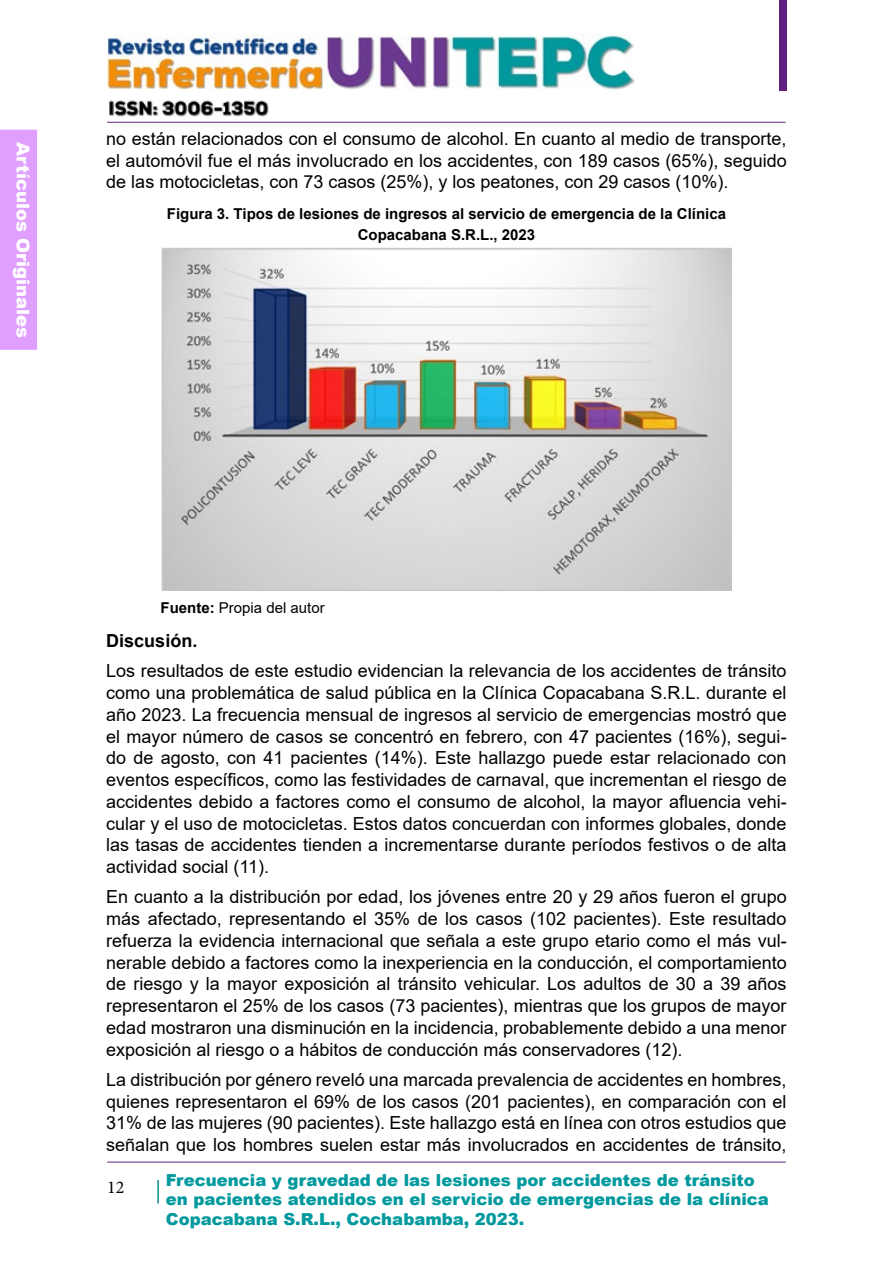
<style>
.page{position:relative;width:893px;height:1263px;background:#fff}
.page>*{position:absolute;margin:0;border:0;box-sizing:border-box;transform-origin:0 0}
.t1{font:18px/21.8px "Arial";color:#000;text-align:justify}
.t2{font:900 18px "Arial";color:#fff}
.t3{font:700 18px "Arial";color:#000}
.t4{font:18px "Minion Pro";color:#000}
.t5{font:900 16.5px/19.8px "Arial";color:#00999d}
.t6{font:700 15px/21.8px "Arial";color:#000;text-align:center}
.t7{font:15px "Arial";color:#000}
.s1{font-weight:700}
</style>
<div class="page">
<div style="left:780px;top:0;width:7px;height:90px;background:#622181"></div>
<hr style="left:107px;top:122px;width:679px;height:1px;background:#60247f">
<hr style="left:107px;top:1162px;width:679px;height:1px;background:#60247f">
<hr style="left:157px;top:1180px;width:2px;height:23px;background:#0b8f89">
<div style="left:0;top:130px;width:37px;height:220px;background:#e09fff"></div>
<img style="left:107px;top:35px;width:526px;height:55px">
<img style="left:109px;top:100px;width:160px;height:17px">
<img style="left:162px;top:248px;width:570px;height:343px">
<p class="t2" style="left:36px;top:142px;width:197px;rotate:90deg">Artículos Originales</p>
<p class="t1" style="left:106px;top:128px;width:682px">no están relacionados con el consumo de alcohol. En cuanto al medio de transporte, el automóvil fue el más involucrado en los accidentes, con 189 casos (65%), seguido de las motocicletas, con 73 casos (25%), y los peatones, con 29 casos (10%).</p>
<p class="t6" style="left:167px;top:203px;width:561px">Figura 3. Tipos de lesiones de ingresos al servicio de emergencia de la Clínica<br>Copacabana S.R.L., 2023</p>
<p class="t7" style="left:161px;top:597px;width:166px"><span class="s1">Fuente:</span> Propia del autor</p>
<p class="t3" style="left:106px;top:628px;width:93px">Discusión.</p>
<p class="t1" style="left:106px;top:660px;width:682px">Los resultados de este estudio evidencian la relevancia de los accidentes de tránsito como una problemática de salud pública en la Clínica Copacabana S.R.L. durante el año 2023. La frecuencia mensual de ingresos al servicio de emergencias mostró que el mayor número de casos se concentró en febrero, con 47 pacientes (16%), segui&shy;do de agosto, con 41 pacientes (14%). Este hallazgo puede estar relacionado con eventos específicos, como las festividades de carnaval, que incrementan el riesgo de accidentes debido a factores como el consumo de alcohol, la mayor afluencia vehi&shy;cular y el uso de motocicletas. Estos datos concuerdan con informes globales, donde las tasas de accidentes tienden a incrementarse durante períodos festivos o de alta actividad social (11).</p>
<p class="t1" style="left:106px;top:886px;width:682px">En cuanto a la distribución por edad, los jóvenes entre 20 y 29 años fueron el grupo más afectado, representando el 35% de los casos (102 pacientes). Este resultado refuerza la evidencia internacional que señala a este grupo etario como el más vul&shy;nerable debido a factores como la inexperiencia en la conducción, el comportamiento de riesgo y la mayor exposición al tránsito vehicular. Los adultos de 30 a 39 años representaron el 25% de los casos (73 pacientes), mientras que los grupos de mayor edad mostraron una disminución en la incidencia, probablemente debido a una menor exposición al riesgo o a hábitos de conducción más conservadores (12).</p>
<p class="t1" style="left:106px;top:1068px;width:682px">La distribución por género reveló una marcada prevalencia de accidentes en hombres, quienes representaron el 69% de los casos (201 pacientes), en comparación con el 31% de las mujeres (90 pacientes). Este hallazgo está en línea con otros estudios que señalan que los hombres suelen estar más involucrados en accidentes de tránsito,</p>
<p class="t4" style="left:107px;top:1175px;width:19px">12</p>
<p class="t5" style="left:166px;top:1169px;width:605px">Frecuencia y gravedad de las lesiones por accidentes de tránsito en pacientes atendidos en el servicio de emergencias de la clínica<br>Copacabana S.R.L., Cochabamba, 2023.</p>
</div>
